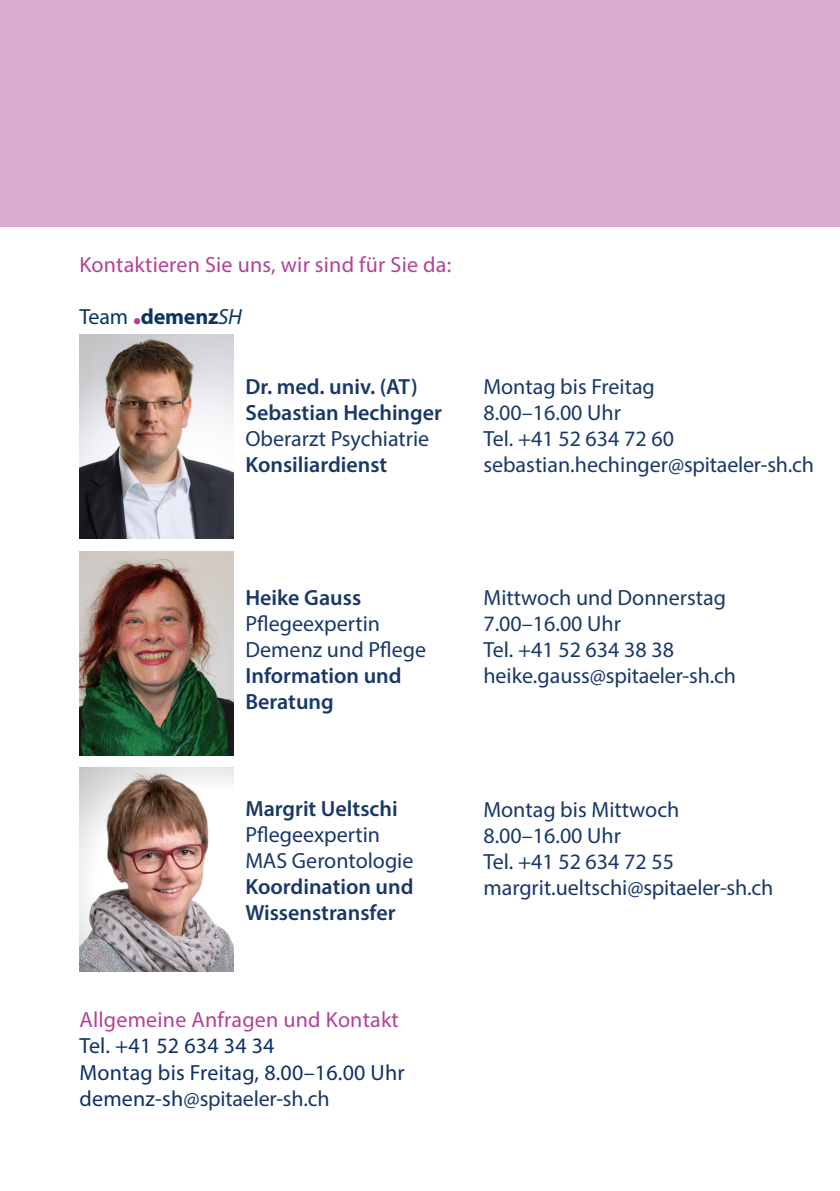
<style>
.page{position:relative;width:840px;height:1191px;background:#fff}
.page>*{position:absolute;margin:0;border:0;box-sizing:border-box;transform-origin:0 0}
.t1{font:22px "Myriad Pro";color:#193867}
.t2{font:600 22px/26px "Myriad Pro";color:#193867}
.t3{font:22px "Myriad Pro";letter-spacing:.01em;color:#b24298}
.t4{font:22px "Myriad Pro";letter-spacing:.01em;color:#0d3166}
.t5{font:700 22px "Myriad Pro";letter-spacing:-.01em;color:#0a355e}
.s1{font-weight:400}
.s2{font-size:34px;color:#b33f97}
.s3{font-weight:400;font-style:italic}
.s4{color:#0d3166}
</style>
<div class="page">
<div style="left:0;top:0;width:839px;height:227px;background:#dbabcf"></div>
<img style="left:79px;top:334px;width:155px;height:205px">
<img style="left:79px;top:551px;width:155px;height:204px">
<img style="left:79px;top:767px;width:155px;height:204px">
<p class="t3" style="left:79px;top:251px;width:373px">Kontaktieren Sie uns, wir sind für Sie da:</p>
<p class="t5" style="left:79px;top:302px;width:164px"><span class="s1">Team</span> <span class="s2">.</span>demenz<span class="s3">SH</span></p>
<p class="t2" style="left:245px;top:373px;width:173px">Dr. med. univ. (AT)</p>
<p class="t2" style="left:245px;top:399px;width:198px">Sebastian Hechinger</p>
<p class="t1" style="left:245px;top:425px;width:185px">Oberarzt Psychiatrie</p>
<p class="t2" style="left:245px;top:451px;width:143px">Konsiliardienst</p>
<p class="t1" style="left:483px;top:373px;width:173px">Montag bis Freitag</p>
<p class="t1" style="left:483px;top:399px;width:139px">8.00–16.00 Uhr</p>
<p class="t1" style="left:483px;top:425px;width:192px">Tel. +41 52 634 72 60</p>
<p class="t1" style="left:483px;top:451px;width:332px">sebastian.hechinger@spitaeler-sh.ch</p>
<p class="t2" style="left:245px;top:584px;width:117px">Heike Gauss</p>
<p class="t1" style="left:245px;top:610px;width:136px">Pflegeexpertin</p>
<p class="t1" style="left:245px;top:636px;width:182px">Demenz und Pflege</p>
<p class="t2" style="left:245px;top:662px;width:158px">Information und</p>
<p class="t2" style="left:245px;top:688px;width:90px">Beratung</p>
<p class="t2" style="left:245px;top:795px;width:154px">Margrit Ueltschi</p>
<p class="t1" style="left:245px;top:821px;width:136px">Pflegeexpertin</p>
<p class="t1" style="left:245px;top:847px;width:169px">MAS Gerontologie</p>
<p class="t2" style="left:245px;top:873px;width:169px">Koordination und<br>Wissenstransfer</p>
<p class="t3" style="left:79px;top:1006px;width:321px">Allgemeine Anfragen und Kontakt</p>
<p class="t4" style="left:79px;top:1032px;width:196px">Tel. +41 52 634 34 34</p>
<p class="t4" style="left:79px;top:1058px;width:326px">Montag bis Freitag, 8.00–16.00 Uhr</p>
<p class="t1" style="left:79px;top:1084px;width:251px"><span class="s4">demenz-sh</span>@spitaeler-sh.ch</p>
<p class="t1" style="left:483px;top:584px;width:244px">Mittwoch und Donnerstag</p>
<p class="t1" style="left:483px;top:610px;width:139px">7.00–16.00 Uhr</p>
<p class="t1" style="left:483px;top:636px;width:192px">Tel. +41 52 634 38 38</p>
<p class="t1" style="left:483px;top:662px;width:254px">heike.gauss@spitaeler-sh.ch</p>
<p class="t1" style="left:483px;top:796px;width:197px">Montag bis Mittwoch</p>
<p class="t1" style="left:483px;top:822px;width:139px">8.00–16.00 Uhr</p>
<p class="t1" style="left:483px;top:848px;width:192px">Tel. +41 52 634 72 55</p>
<p class="t1" style="left:483px;top:874px;width:291px">margrit.ueltschi@spitaeler-sh.ch</p>
</div>
